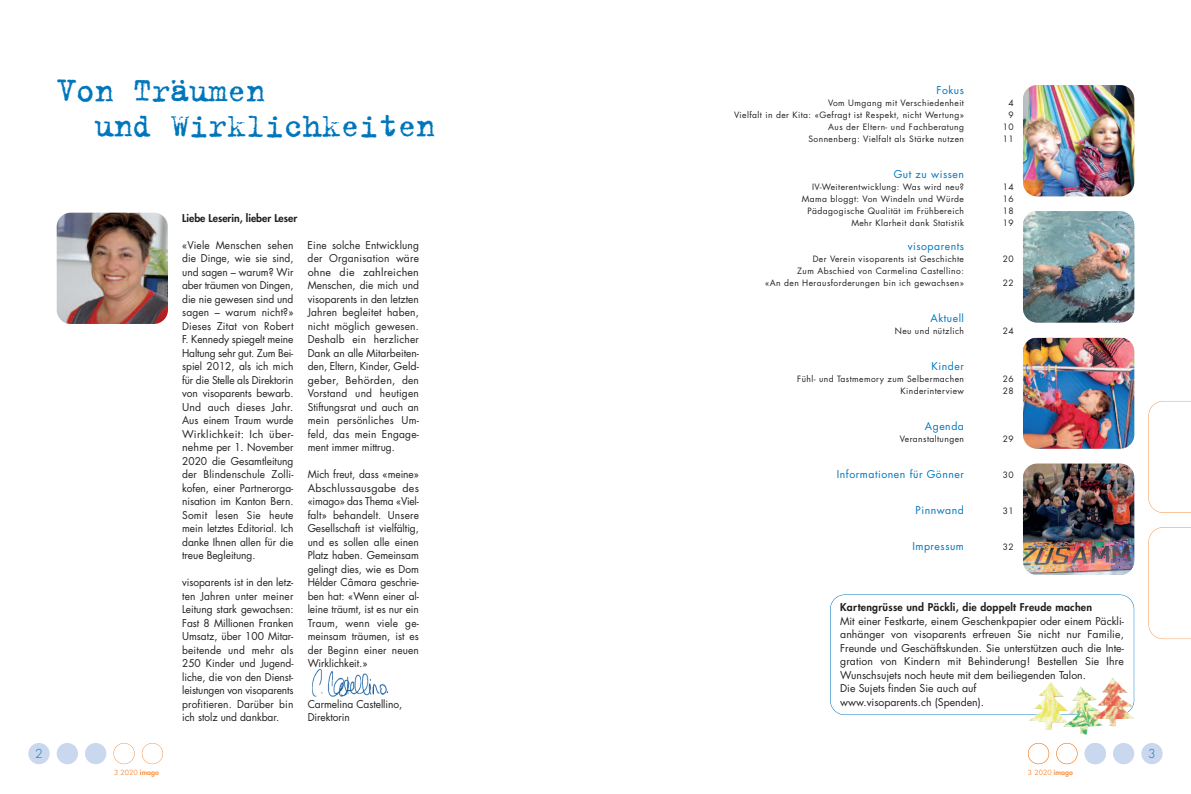
<style>
.page{position:relative;width:1191px;height:794px;background:#fff}
.page>*{position:absolute;margin:0;border:0;box-sizing:border-box;transform-origin:0 0}
.t1{font:36px/35px "Trixie";letter-spacing:-.025em;color:#0076bc}
.t2{font:300 12px "Futura";color:#0076bc}
.t3{font:10.5px/13.5px "Futura";color:#231f20;text-align:justify}
.t4{font:10.5px "Futura";letter-spacing:.05em;color:#0076bc}
.t5{font:800 10.5px "Futura";letter-spacing:.025em;color:#231f20}
.t6{font:800 10.5px "Futura";color:#231f20}
.t7{font:8.5px/12px "Futura";letter-spacing:.05em;color:#231f20;text-align:right}
.t8{font:7px "Futura";color:#f79447}
.s1{font-weight:800}
</style>
<div class="page">
<div style="left:28px;top:743px;width:22px;height:21px;background:#c9d8ee;border-radius:50%"></div>
<div style="left:57px;top:743px;width:21px;height:21px;background:#c9d8ee;border-radius:50%"></div>
<div style="left:85px;top:743px;width:21px;height:21px;background:#c9d8ee;border-radius:50%"></div>
<div style="left:113px;top:743px;width:22px;height:21px;border:1px solid #f79447;border-radius:50%"></div>
<div style="left:142px;top:743px;width:21px;height:21px;border:1px solid #f79447;border-radius:50%"></div>
<div style="left:1141px;top:743px;width:21px;height:21px;background:#c9d8ee;border-radius:50%"></div>
<div style="left:1113px;top:743px;width:21px;height:21px;background:#c9d8ee;border-radius:50%"></div>
<img style="left:1023px;top:211px;width:111px;height:111px;border-radius:14px">
<img style="left:1023px;top:338px;width:111px;height:111px;border-radius:14px">
<img style="left:1023px;top:463px;width:111px;height:112px;border-radius:14px">
<svg style="left:1148px;top:527px;width:43px;height:112px"></svg>
<svg style="left:1148px;top:401px;width:43px;height:112px"></svg>
<img style="left:57px;top:213px;width:111px;height:111px;border-radius:14px">
<img style="left:1023px;top:85px;width:111px;height:111px;border-radius:14px">
<img style="left:312px;top:669px;width:77px;height:28px">
<div style="left:1084px;top:743px;width:22px;height:21px;background:#c9d8ee;border-radius:50%"></div>
<div style="left:1056px;top:743px;width:21px;height:21px;border:1px solid #f79447;border-radius:50%"></div>
<div style="left:1028px;top:743px;width:21px;height:21px;border:1px solid #f79447;border-radius:50%"></div>
<div style="left:830px;top:594px;width:304px;height:121px;border:1px solid #0076bc;border-radius:15px"></div>
<img style="left:1028px;top:677px;width:106px;height:58px">
<h1 class="t1" style="left:94px;top:72px;width:343px;text-indent:-38px">Von Träumen<br>und Wirklichkeiten</h1>
<p class="t2" style="left:35px;top:745px;width:9px">2</p>
<p class="t8" style="left:114px;top:768px;width:46px">3 2020 <span class="s1">imago</span></p>
<p class="t6" style="left:182px;top:211px;width:117px">Liebe Leserin, lieber Leser</p>
<p class="t3" style="left:182px;top:238px;width:113px">«Viele Menschen sehen die Dinge, wie sie sind, und sagen – warum? Wir aber träumen von Dingen, die nie gewesen sind und sagen – warum nicht?» Dieses Zitat von Robert F. Kennedy spiegelt meine Haltung sehr gut. Zum Bei&shy;spiel 2012, als ich mich für die Stelle als Direktorin von visoparents bewarb.<br>Und auch dieses Jahr.<br>Aus einem Traum wurde Wirklichkeit: Ich über&shy;nehme per 1. November 2020 die Gesamtleitung der Blindenschule Zolli&shy;kofen, einer Partnerorga&shy;nisation im Kanton Bern.<br>Somit lesen Sie heute mein letztes Editorial. Ich danke Ihnen allen für die treue Begleitung.</p>
<p class="t3" style="left:182px;top:575px;width:113px">visoparents ist in den letz&shy;ten Jahren unter meiner Leitung stark gewachsen:<br>Fast 8 Millionen Franken Umsatz, über 100 Mitar&shy;beitende und mehr als 250 Kinder und Jugend&shy;liche, die von den Dienst&shy;leistungen von visoparents profitieren. Darüber bin ich stolz und dankbar.</p>
<p class="t3" style="left:308px;top:238px;width:113px">Eine solche Entwicklung der Organisation wäre ohne die zahlreichen Menschen, die mich und visoparents in den letzten Jahren begleitet haben, nicht möglich gewesen.<br>Deshalb ein herzlicher Dank an alle Mitarbeiten&shy;den, Eltern, Kinder, Geld&shy;geber, Behörden, den Vorstand und heutigen Stiftungsrat und auch an mein persönliches Um&shy;feld, das mein Engage&shy;ment immer mittrug.</p>
<p class="t3" style="left:308px;top:467px;width:113px">Mich freut, dass «meine» Abschlussausgabe des «imago» das Thema «Viel&shy;falt» behandelt. Unsere Gesellschaft ist vielfältig, und es sollen alle einen Platz haben. Gemeinsam gelingt dies, wie es Dom Hélder Câmara geschrie&shy;ben hat: «Wenn einer al&shy;leine träumt, ist es nur ein Traum, wenn viele ge&shy;meinsam träumen, ist es der Beginn einer neuen Wirklichkeit.»</p>
<p class="t3" style="left:308px;top:697px;width:96px">Carmelina Castellino,<br>Direktorin</p>
<p class="t4" style="left:936px;top:83px;width:29px">Fokus</p>
<p class="t7" style="left:828px;top:97px;width:137px">Vom Umgang mit Verschiedenheit</p>
<p class="t7" style="left:1008px;top:97px;width:7px">4</p>
<p class="t7" style="left:734px;top:109px;width:231px">Vielfalt in der Kita: «Gefragt ist Respekt, nicht Wertung»</p>
<p class="t7" style="left:1008px;top:109px;width:7px">9</p>
<p class="t7" style="left:828px;top:121px;width:137px">Aus der Eltern- und Fachberatung</p>
<p class="t7" style="left:1002px;top:121px;width:12px">10</p>
<p class="t7" style="left:808px;top:133px;width:157px">Sonnenberg: Vielfalt als Stärke nutzen</p>
<p class="t7" style="left:1002px;top:133px;width:12px">11</p>
<p class="t4" style="left:893px;top:167px;width:72px">Gut zu wissen</p>
<p class="t7" style="left:812px;top:181px;width:153px">IV-Weiterentwicklung: Was wird neu?</p>
<p class="t7" style="left:1002px;top:181px;width:12px">14</p>
<p class="t7" style="left:801px;top:193px;width:164px">Mama bloggt: Von Windeln und Würde</p>
<p class="t7" style="left:1002px;top:193px;width:12px">16</p>
<p class="t7" style="left:807px;top:205px;width:158px">Pädagogische Qualität im Frühbereich</p>
<p class="t7" style="left:1002px;top:205px;width:12px">18</p>
<p class="t7" style="left:851px;top:217px;width:114px">Mehr Klarheit dank Statistik</p>
<p class="t7" style="left:1002px;top:217px;width:12px">19</p>
<p class="t4" style="left:907px;top:239px;width:58px">visoparents</p>
<p class="t7" style="left:812px;top:253px;width:153px">Der Verein visoparents ist Geschichte</p>
<p class="t7" style="left:1002px;top:253px;width:12px">20</p>
<p class="t7" style="left:765px;top:265px;width:200px">Zum Abschied von Carmelina Castellino:<br>«An den Herausforderungen bin ich gewachsen»</p>
<p class="t7" style="left:1002px;top:277px;width:12px">22</p>
<p class="t4" style="left:930px;top:311px;width:35px">Aktuell</p>
<p class="t7" style="left:894px;top:325px;width:71px">Neu und nützlich</p>
<p class="t7" style="left:1002px;top:325px;width:12px">24</p>
<p class="t4" style="left:931px;top:359px;width:34px">Kinder</p>
<p class="t7" style="left:797px;top:373px;width:168px">Fühl- und Tastmemory zum Selbermachen</p>
<p class="t7" style="left:1002px;top:373px;width:12px">26</p>
<p class="t7" style="left:900px;top:385px;width:65px">Kinderinterview</p>
<p class="t7" style="left:1002px;top:385px;width:12px">28</p>
<p class="t4" style="left:925px;top:419px;width:41px">Agenda</p>
<p class="t7" style="left:899px;top:433px;width:66px">Veranstaltungen</p>
<p class="t7" style="left:1002px;top:433px;width:12px">29</p>
<p class="t4" style="left:837px;top:467px;width:129px">Informationen für Gönner</p>
<p class="t7" style="left:1002px;top:469px;width:12px">30</p>
<p class="t4" style="left:915px;top:503px;width:50px">Pinnwand</p>
<p class="t7" style="left:1002px;top:505px;width:12px">31</p>
<p class="t4" style="left:912px;top:539px;width:53px">Impressum</p>
<p class="t7" style="left:1002px;top:541px;width:12px">32</p>
<p class="t5" style="left:840px;top:600px;width:253px">Kartengrüsse und Päckli, die doppelt Freude machen</p>
<p class="t3" style="left:840px;top:614px;width:285px;text-align:left">Mit einer Festkarte, einem Geschenkpapier oder einem Päckli&shy;anhänger von visoparents erfreuen Sie nicht nur Familie, Freunde und Geschäftskunden. Sie unterstützen auch die Inte&shy;gration von Kindern mit Behinderung! Bestellen Sie Ihre Wunschsujets noch heute mit dem beiliegenden Talon.<br>Die Sujets finden Sie auch auf<br>www.visoparents.ch (Spenden).</p>
<p class="t8" style="left:1028px;top:768px;width:46px">3 2020 <span class="s1">imago</span></p>
<p class="t2" style="left:1148px;top:745px;width:9px">3</p>
</div>
